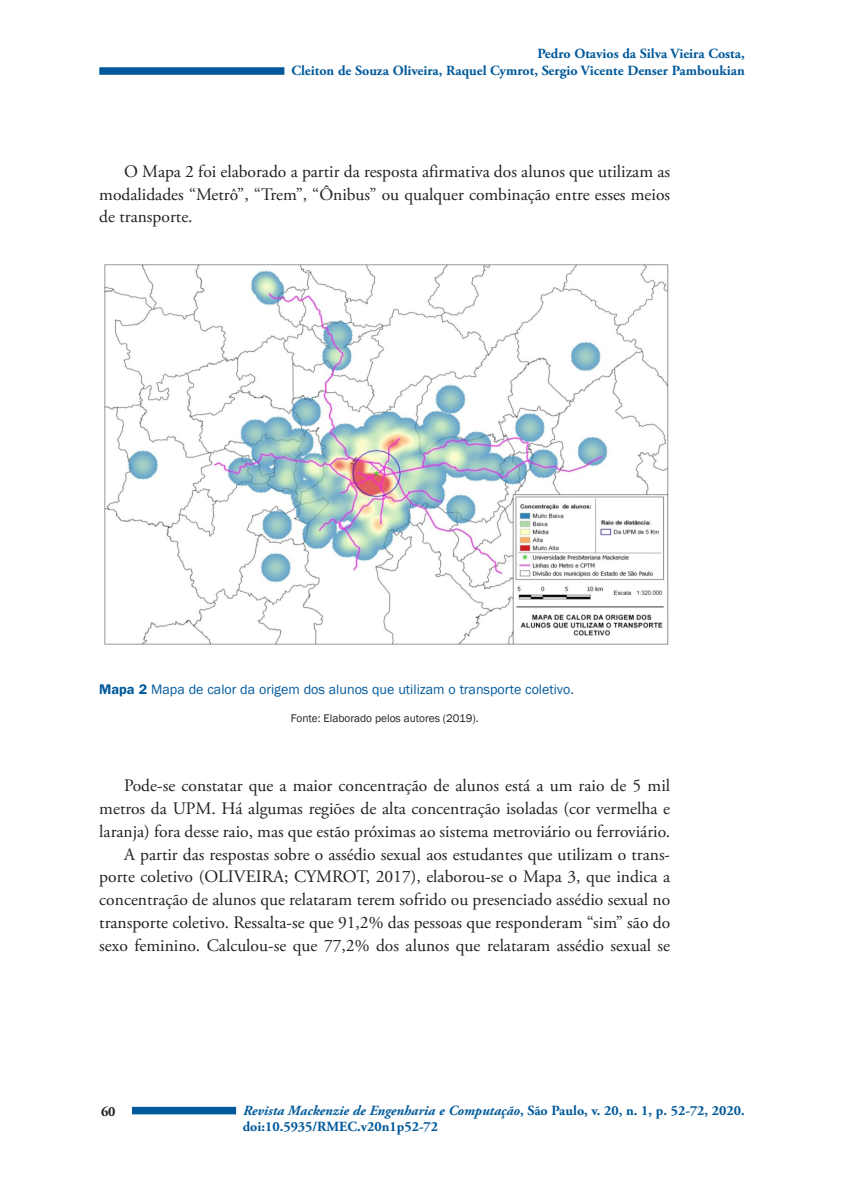
<style>
.page{position:relative;width:844px;height:1191px;background:#fff}
.page>*{position:absolute;margin:0;border:0;box-sizing:border-box;transform-origin:0 0}
.Texto{font:17.5px/22.8px "Adobe Garamond Pro";color:#231f20;text-align:justify}
.t1{font:700 14px/16.8px "Adobe Garamond Pro";color:#00599b}
.Figura_Titulo{font:14px "Franklin Gothic";color:#00599b}
.t2{font:700 14px "Adobe Garamond Pro";color:#231f20}
.Figura_fonte{font:11.38px "Franklin Gothic";color:#231f20}
.s1{font-weight:600}
.s2{font-style:italic}
</style>
<div class="page">
<div style="left:131px;top:1106px;width:105px;height:8px;background:#00599b"></div>
<div style="left:99px;top:1104px;width:33px;height:27px;background:#fff"></div>
<div style="left:99px;top:67px;width:185px;height:8px;background:#00599b"></div>
<img style="left:104px;top:264px;width:565px;height:381px">
<p class="t1" style="left:291px;top:46px;width:454px;text-align:right">Pedro Otavios da Silva Vieira Costa,<br>Cleiton de Souza Oliveira, Raquel Cymrot, Sergio Vicente Denser Pamboukian</p>
<p class="Texto" style="left:99px;top:160px;width:572px;text-indent:25px">O Mapa 2 foi elaborado a partir da resposta afirmativa dos alunos que utilizam as modalidades “Metrô”, “Trem”, “Ônibus” ou qualquer combinação entre esses meios de transporte.</p>
<p class="Figura_Titulo" style="left:99px;top:681px;width:476px"><span class="s1">Mapa 2</span> Mapa de calor da origem dos alunos que utilizam o transporte coletivo.</p>
<p class="Figura_fonte" style="left:291px;top:711px;width:189px">Fonte: Elaborado pelos autores (2019).</p>
<p class="Texto" style="left:99px;top:775px;width:572px;text-indent:25px">Pode-se constatar que a maior concentração de alunos está a um raio de 5 mil metros da UPM. Há algumas regiões de alta concentração isoladas (cor vermelha e laranja) fora desse raio, mas que estão próximas ao sistema metroviário ou ferroviário.</p>
<p class="Texto" style="left:99px;top:843px;width:572px;text-indent:25px">A partir das respostas sobre o assédio sexual aos estudantes que utilizam o trans&shy;porte coletivo (OLIVEIRA; CYMROT, 2017), elaborou-se o Mapa 3, que indica a concentração de alunos que relataram terem sofrido ou presenciado assédio sexual no transporte coletivo. Ressalta-se que 91,2% das pessoas que responderam “sim” são do sexo feminino. Calculou-se que 77,2% dos alunos que relataram assédio sexual se</p>
<p class="t2" style="left:101px;top:1103px;width:16px">60</p>
<p class="t1" style="left:243px;top:1102px;width:503px"><span class="s2">Revista Mackenzie de Engenharia e Computação</span>, São Paulo, v. 20, n. 1, p. 52-72, 2020. doi:10.5935/RMEC.v20n1p52-72</p>
</div>
